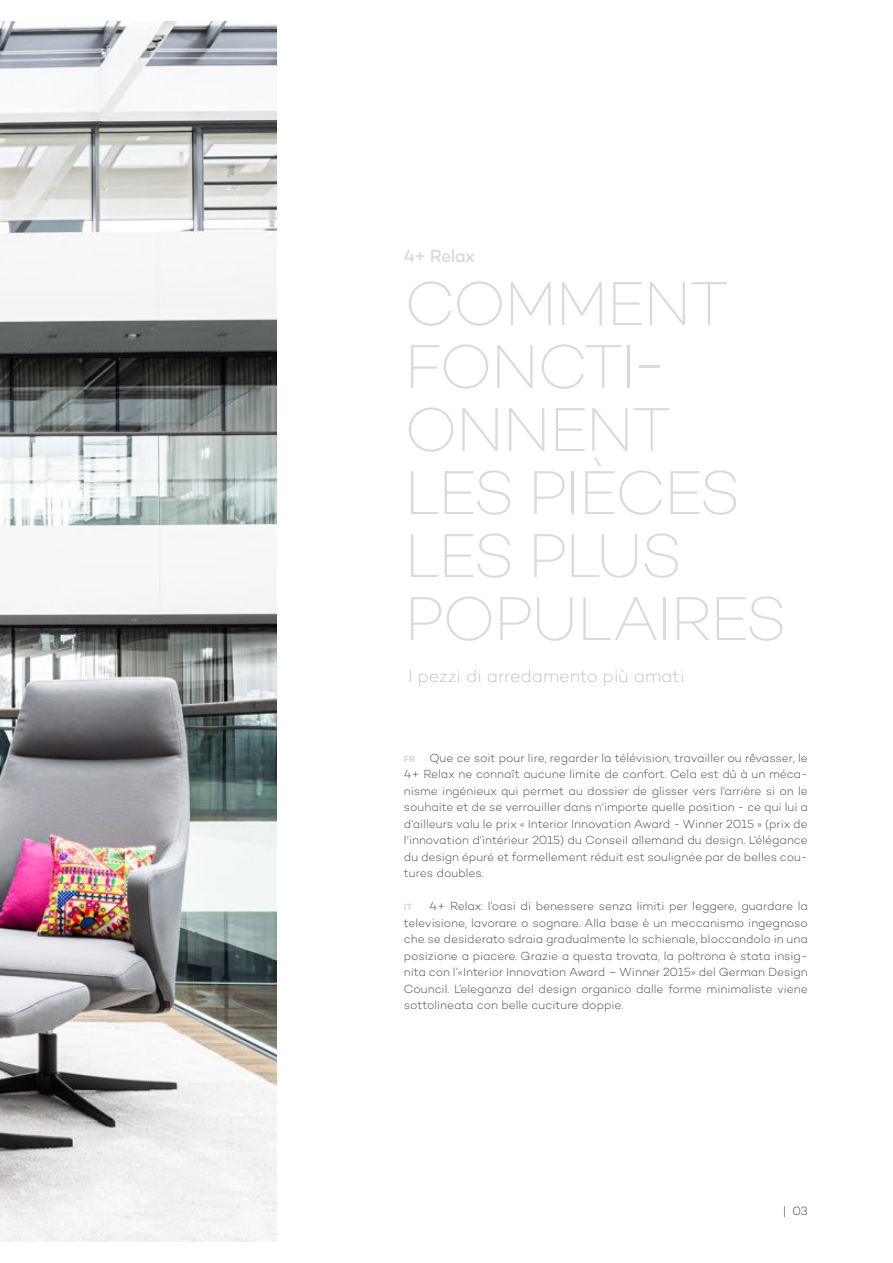
<style>
.page{position:relative;width:893px;height:1263px;background:#fff}
.page>*{position:absolute;margin:0;border:0;box-sizing:border-box;transform-origin:0 0}
.t1{font:200 63px/63px "Campton";letter-spacing:-.04em;color:#dadada}
.t2{font:200 18px "Campton";color:#b3b2b2}
.t3{font:500 18px "Campton";letter-spacing:-.04em;color:#dadada}
.t4{font:300 12px/16.5px "Campton";color:#4a4a49;text-align:justify}
.t5{font:200 12px "Campton";color:#000}
.t6{font:700 9px "Campton";color:#dadada}
.s1{font-weight:700;font-size:9px;color:#dadada}
</style>
<div class="page">
<img style="left:0;top:21px;width:276px;height:1221px">
<h2 class="t3" style="left:404px;top:244px;width:72px">4+ Relax</h2>
<h1 class="t1" style="left:404px;top:271px;width:384px">COMMENT<br>FONCTI-<br>ONNENT<br>LES PIÈCES<br>LES PLUS<br>POPULAIRES</h1>
<h2 class="t2" style="left:408px;top:665px;width:278px">I pezzi di arredamento più amati</h2>
<p class="t4" style="left:404px;top:749px;width:405px"><span class="s1">FR</span> Que ce soit pour lire, regarder la télévision, travailler ou rêvasser, le 4+ Relax ne connaît aucune limite de confort. Cela est dû à un méca&shy;nisme ingénieux qui permet au dossier de glisser vers l‘arrière si on le souhaite et de se verrouiller dans n‘importe quelle position - ce qui lui a d‘ailleurs valu le prix « Interior Innovation Award - Winner 2015 » (prix de l‘innovation d‘intérieur 2015) du Conseil allemand du design. L‘élégance du design épuré et formellement réduit est soulignée par de belles cou&shy;tures doubles.</p>
<p class="t6" style="left:404px;top:901px;width:10px">IT</p>
<p class="t4" style="left:404px;top:897px;width:405px;text-indent:26px">4+ Relax: l’oasi di benessere senza limiti per leggere, guardare la televisione, lavorare o sognare. Alla base è un meccanismo ingegnoso che se desiderato sdraia gradualmente lo schienale, bloccandolo in una posizione a piacere. Grazie a questa trovata, la poltrona è stata insig&shy;nita con l’«Interior Innovation Award – Winner 2015» del German Design Council. L’eleganza del design organico dalle forme minimaliste viene sottolineata con belle cuciture doppie.</p>
<p class="t5" style="left:783px;top:1204px;width:27px">| 03</p>
</div>
